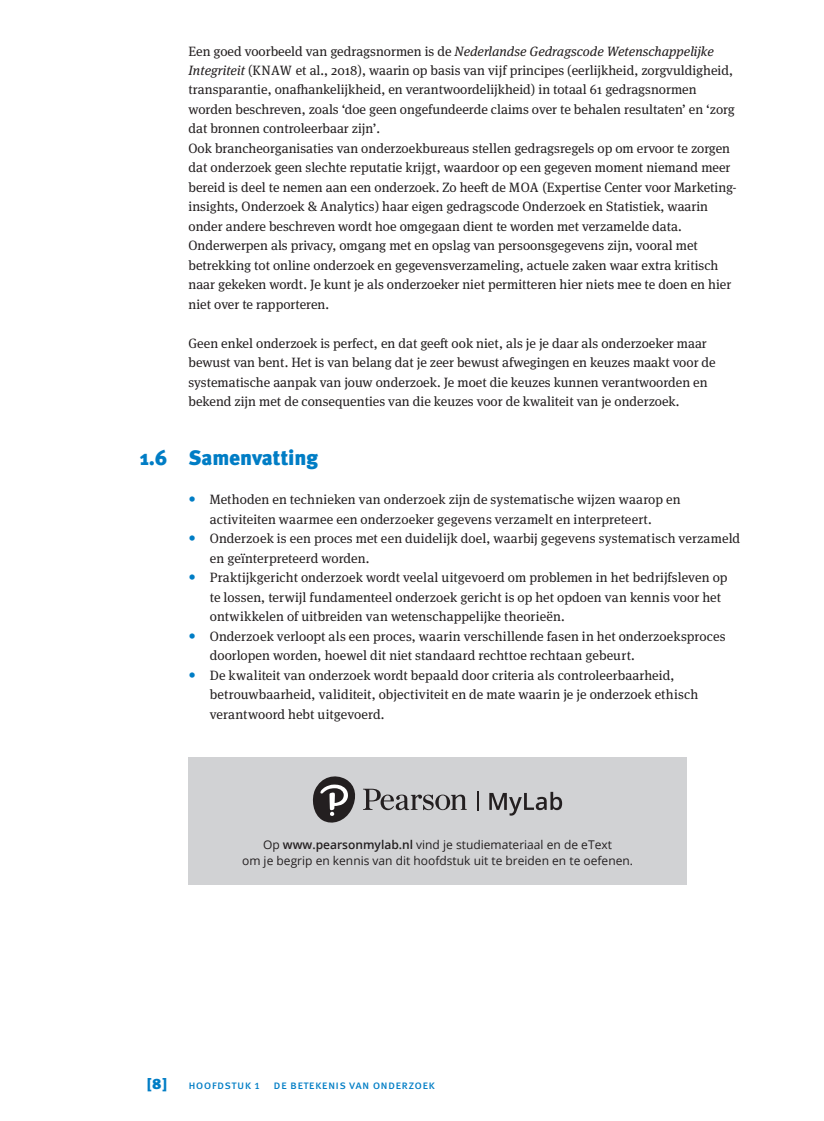
<style>
.page{position:relative;width:824px;height:1121px;background:#fff}
.page>*{position:absolute;margin:0;border:0;box-sizing:border-box;transform-origin:0 0}
.t1{font:900 21px "Meta Pro";letter-spacing:-.01em;color:#007dc5}
.t2{font:900 15px "Meta Pro";color:#007dc5}
.t3{font:13.5px/19.5px "Meta Serif Pro";color:#231f20}
.t4{font:12px/16.5px "Open Sans";color:#231f20;text-align:center}
.t5{font:12px "Meta Pro";letter-spacing:.025em;color:#007dc5}
.s1{font-style:italic}
.s2{font-weight:600}
</style>
<div class="page">
<div style="left:188px;top:757px;width:498px;height:128px;background:#d1d2d4"></div>
<svg style="left:313px;top:776px;width:153px;height:46px"></svg>
<svg style="left:477px;top:792px;width:1px;height:19px"></svg>
<svg style="left:489px;top:792px;width:73px;height:23px"></svg>
<p class="t3" style="left:188px;top:40px;width:549px">Een goed voorbeeld van gedragsnormen is de <span class="s1">Nederlandse Gedragscode Wetenschappelijke Integriteit</span> (KNAW et al., 2018), waarin op basis van vijf principes (eerlijkheid, zorgvuldigheid, transparantie, onafhankelijkheid, en verantwoordelijkheid) in totaal 61 gedragsnormen worden beschreven, zoals ‘doe geen ongefundeerde claims over te behalen resultaten’ en ‘zorg dat bronnen controleerbaar zijn’.<br>Ook brancheorganisaties van onderzoekbureaus stellen gedragsregels op om ervoor te zorgen dat onderzoek geen slechte reputatie krijgt, waardoor op een gegeven moment niemand meer bereid is deel te nemen aan een onderzoek. Zo heeft de MOA (Expertise Center voor Marketing&shy;insights, Onderzoek &amp; Analytics) haar eigen gedragscode Onderzoek en Statistiek, waarin onder andere beschreven wordt hoe omgegaan dient te worden met verzamelde data.<br>Onderwerpen als privacy, omgang met en opslag van persoonsgegevens zijn, vooral met betrekking tot online onderzoek en gegevensverzameling, actuele zaken waar extra kritisch naar gekeken wordt. Je kunt je als onderzoeker niet permitteren hier niets mee te doen en hier niet over te rapporteren.</p>
<p class="t3" style="left:188px;top:333px;width:528px">Geen enkel onderzoek is perfect, en dat geeft ook niet, als je je daar als onderzoeker maar bewust van bent. Het is van belang dat je zeer bewust afwegingen en keuzes maakt voor de systematische aanpak van jouw onderzoek. Je moet die keuzes kunnen verantwoorden en bekend zijn met de consequenties van die keuzes voor de kwaliteit van je onderzoek.</p>
<h1 class="t1" style="left:140px;top:445px;width:180px">1.6 Samenvatting</h1>
<p class="t3" style="left:210px;top:489px;width:531px">Methoden en technieken van onderzoek zijn de systematische wijzen waarop en activiteiten waarmee een onderzoeker gegevens verzamelt en interpreteert.<br>Onderzoek is een proces met een duidelijk doel, waarbij gegevens systematisch verzameld en geïnterpreteerd worden.<br>Praktijkgericht onderzoek wordt veelal uitgevoerd om problemen in het bedrijfsleven op te lossen, terwijl fundamenteel onderzoek gericht is op het opdoen van kennis voor het ontwikkelen of uitbreiden van wetenschappelijke theorieën.<br>Onderzoek verloopt als een proces, waarin verschillende fasen in het onderzoeksproces doorlopen worden, hoewel dit niet standaard rechttoe rechtaan gebeurt.<br>De kwaliteit van onderzoek wordt bepaald door criteria als controleerbaarheid, betrouwbaarheid, validiteit, objectiviteit en de mate waarin je je onderzoek ethisch verantwoord hebt uitgevoerd.</p>
<p class="t4" style="left:242px;top:836px;width:392px">Op <span class="s2">www.pearsonmylab.nl</span> vind je studiemateriaal en de eText<br>om je begrip en kennis van dit hoofdstuk uit te breiden en te oefenen.</p>
<p class="t2" style="left:147px;top:1074px;width:22px">[8]</p>
<p class="t5" style="left:188px;top:1077px;width:246px">HOOFDSTUK 1 De betekenis van onderzoek</p>
</div>
